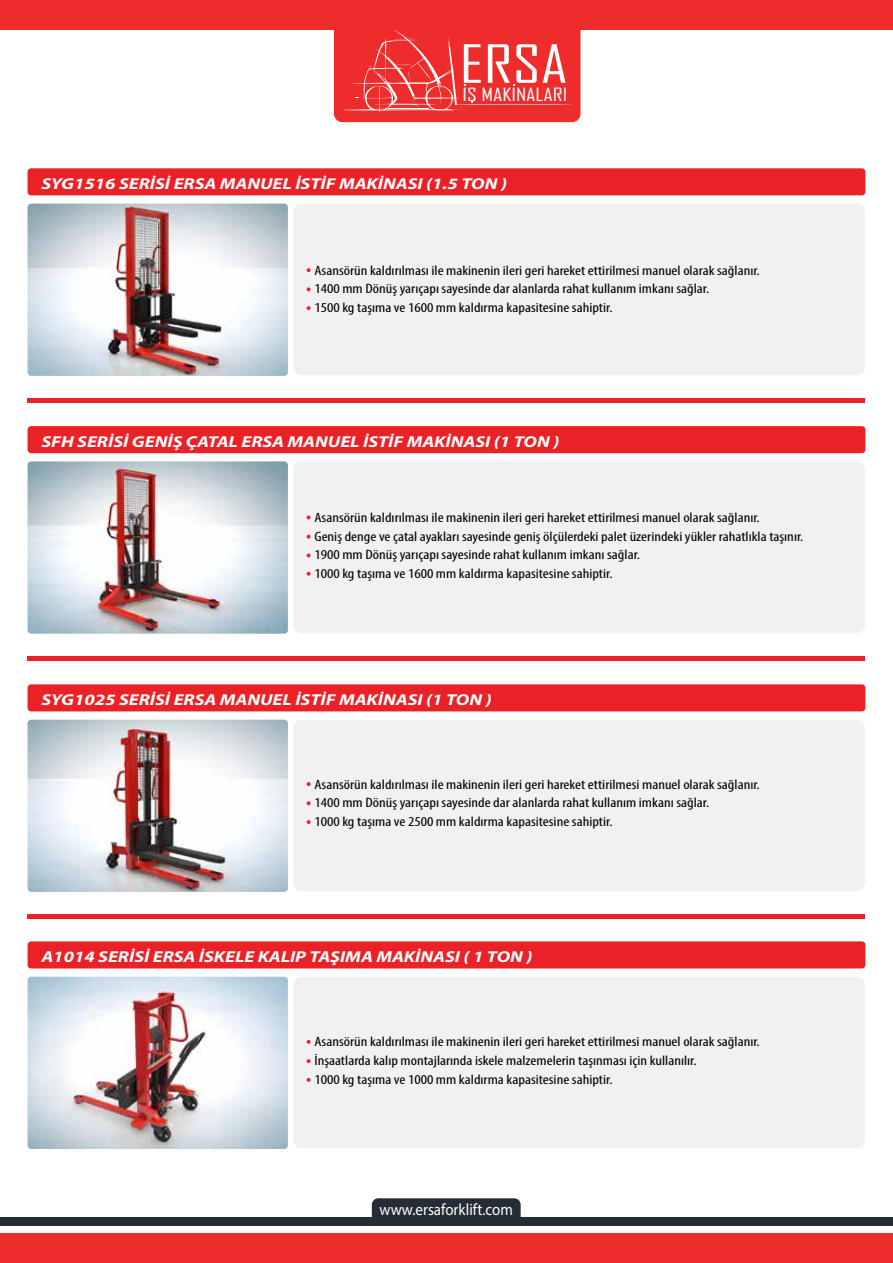
<style>
.page{position:relative;width:893px;height:1263px;background:#fff}
.page>*{position:absolute;margin:0;border:0;box-sizing:border-box;transform-origin:0 0}
.t1{font:50.55px "Agency FB";color:#fff;scale:1.33 1}
.t2{font:17.4px "Agency FB";color:#fff;scale:1.33 1}
.t3{font:16.5px "Myriad Pro";color:#fff;scale:.91 1}
.t4{font:italic 700 15.75px "Myriad Pro";color:#fff;scale:1.21 1}
.t5{font:condensed 13.65px/18.8px "Myriad Pro";color:#000;scale:1.21 1}
</style>
<div class="page">
<svg style="left:334px;top:30px;width:246px;height:92px;background:#ee3736"></svg>
<div style="left:0;top:0;width:893px;height:30px;background:#ee2c2b"></div>
<div style="left:0;top:1233px;width:893px;height:30px;background:#ee2c2b"></div>
<div style="left:0;top:1217px;width:893px;height:9px;background:#242c35"></div>
<div style="left:372px;top:1198px;width:149px;height:19px;background:#242c35"></div>
<hr style="left:28px;top:399px;width:837px;height:4px;background:#ea2127">
<hr style="left:28px;top:656px;width:837px;height:4px;background:#ea2127">
<div style="left:28px;top:914px;width:837px;height:5px;background:#ea2127"></div>
<div style="left:293px;top:204px;width:572px;height:171px;background:#f1f1f2;border-radius:9px"></div>
<div style="left:28px;top:168px;width:837px;height:27px;background:#ea2127;border-radius:4px"></div>
<img style="left:28px;top:204px;width:260px;height:172px">
<div style="left:293px;top:461px;width:572px;height:172px;background:#f1f1f2;border-radius:9px"></div>
<div style="left:28px;top:426px;width:837px;height:27px;background:#ea2127;border-radius:4px"></div>
<img style="left:28px;top:461px;width:260px;height:173px">
<div style="left:28px;top:684px;width:837px;height:27px;background:#ea2127;border-radius:4px"></div>
<img style="left:28px;top:720px;width:260px;height:172px">
<div style="left:293px;top:977px;width:572px;height:171px;background:#f1f1f2;border-radius:9px"></div>
<div style="left:28px;top:941px;width:837px;height:27px;background:#ea2127;border-radius:4px"></div>
<img style="left:28px;top:977px;width:260px;height:172px">
<div style="left:293px;top:720px;width:572px;height:171px;background:#f1f1f2;border-radius:9px"></div>
<svg style="left:307px;top:515px;width:4px;height:4px"></svg>
<svg style="left:307px;top:535px;width:4px;height:4px"></svg>
<svg style="left:307px;top:553px;width:4px;height:4px"></svg>
<svg style="left:307px;top:572px;width:4px;height:4px"></svg>
<svg style="left:307px;top:782px;width:4px;height:4px"></svg>
<svg style="left:307px;top:801px;width:4px;height:4px"></svg>
<svg style="left:307px;top:820px;width:4px;height:4px"></svg>
<svg style="left:307px;top:268px;width:4px;height:4px"></svg>
<svg style="left:307px;top:287px;width:4px;height:4px"></svg>
<svg style="left:307px;top:306px;width:4px;height:4px"></svg>
<svg style="left:307px;top:1040px;width:4px;height:4px"></svg>
<svg style="left:307px;top:1059px;width:4px;height:4px"></svg>
<svg style="left:307px;top:1078px;width:4px;height:4px"></svg>
<h1 class="t1" style="left:460px;top:33px;width:83px">ERSA</h1>
<p class="t2" style="left:462px;top:84px;width:80px">IS MAKINALARI</p>
<p class="t4" style="left:41px;top:173px;width:386px">SYG1516 SERİSİ ERSA MANUEL İSTİF MAKİNASI (1.5 TON )</p>
<p class="t5" style="left:314px;top:260px;width:370px">Asansörün kaldırılması ile makinenin ileri geri hareket ettirilmesi manuel olarak sağlanır.<br>1400 mm Dönüş yarıçapı sayesinde dar alanlarda rahat kullanım imkanı sağlar.<br>1500 kg taşıma ve 1600 mm kaldırma kapasitesine sahiptir.</p>
<p class="t4" style="left:41px;top:431px;width:429px">SFH SERİSİ GENİŞ ÇATAL ERSA MANUEL İSTİF MAKİNASI (1 TON )</p>
<p class="t5" style="left:314px;top:508px;width:406px">Asansörün kaldırılması ile makinenin ileri geri hareket ettirilmesi manuel olarak sağlanır.<br>Geniş denge ve çatal ayakları sayesinde geniş ölçülerdeki palet üzerindeki yükler rahatlıkla taşınır.<br>1900 mm Dönüş yarıçapı sayesinde rahat kullanım imkanı sağlar.<br>1000 kg taşıma ve 1600 mm kaldırma kapasitesine sahiptir.</p>
<p class="t4" style="left:41px;top:689px;width:374px">SYG1025 SERİSİ ERSA MANUEL İSTİF MAKİNASI (1 TON )</p>
<p class="t5" style="left:314px;top:774px;width:370px">Asansörün kaldırılması ile makinenin ileri geri hareket ettirilmesi manuel olarak sağlanır.<br>1400 mm Dönüş yarıçapı sayesinde dar alanlarda rahat kullanım imkanı sağlar.<br>1000 kg taşıma ve 2500 mm kaldırma kapasitesine sahiptir.</p>
<p class="t4" style="left:41px;top:946px;width:407px">A1014 SERİSİ ERSA İSKELE KALIP TAŞIMA MAKİNASI ( 1 TON )</p>
<p class="t5" style="left:314px;top:1032px;width:370px">Asansörün kaldırılması ile makinenin ileri geri hareket ettirilmesi manuel olarak sağlanır.<br>İnşaatlarda kalıp montajlarında iskele malzemelerin taşınması için kullanılır.<br>1000 kg taşıma ve 1000 mm kaldırma kapasitesine sahiptir.</p>
<p class="t3" style="left:379px;top:1199px;width:148px">www.ersaforklift.com</p>
</div>
